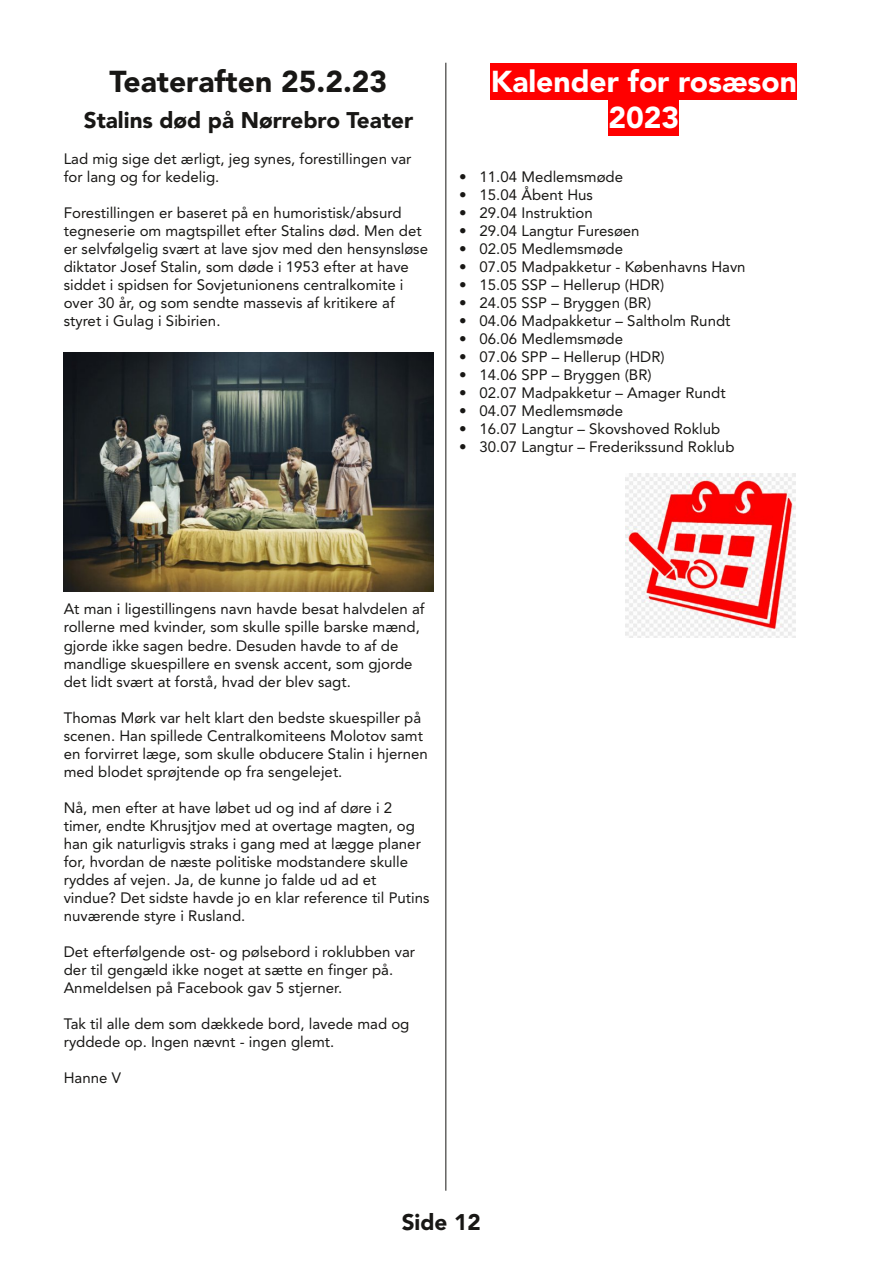
<style>
.page{position:relative;width:893px;height:1263px;background:#fff}
.page>*{position:absolute;margin:0;border:0;box-sizing:border-box;transform-origin:0 0}
.t1{font:900 30px/36px "Avenir";color:#fff;text-align:center}
.t2{font:900 30px "Avenir";color:#181715}
.t3{font:900 22.5px "Avenir";color:#181715}
.t4{font:15px/18px "Avenir";color:#181715}
</style>
<div class="page">
<div style="left:491px;top:64px;width:306px;height:36px;background:#f00"></div>
<div style="left:609px;top:100px;width:70px;height:36px;background:#f00"></div>
<img style="left:64px;top:353px;width:370px;height:238px">
<img style="left:625px;top:474px;width:170px;height:164px">
<hr style="left:445px;top:63px;width:1px;height:1128px;background:#181715">
<h1 class="t2" style="left:110px;top:64px;width:279px">Teateraften 25.2.23</h1>
<h2 class="t3" style="left:84px;top:107px;width:331px">Stalins død på Nørrebro Teater</h2>
<p class="t4" style="left:64px;top:150px;width:349px">Lad mig sige det ærligt, jeg synes, forestillingen var for lang og for kedelig.</p>
<p class="t4" style="left:64px;top:204px;width:366px">Forestillingen er baseret på en humoristisk/absurd tegneserie om magtspillet efter Stalins død. Men det er selvfølgelig svært at lave sjov med den hensynsløse diktator Josef Stalin, som døde i 1953 efter at have siddet i spidsen for Sovjetunionens centralkomite i over 30 år, og som sendte massevis af kritikere af styret i Gulag i Sibirien.</p>
<h1 class="t1" style="left:491px;top:64px;width:308px">Kalender for rosæson<br>2023</h1>
<p class="t4" style="left:459px;top:168px;width:165px">• 11.04 Medlemsmøde</p>
<p class="t4" style="left:459px;top:186px;width:135px">• 15.04 Åbent Hus</p>
<p class="t4" style="left:459px;top:204px;width:135px">• 29.04 Instruktion</p>
<p class="t4" style="left:459px;top:222px;width:182px">• 29.04 Langtur Furesøen</p>
<p class="t4" style="left:459px;top:240px;width:165px">• 02.05 Medlemsmøde</p>
<p class="t4" style="left:459px;top:258px;width:288px">• 07.05 Madpakketur - Københavns Havn</p>
<p class="t4" style="left:459px;top:276px;width:207px">• 15.05 SSP – Hellerup (HDR)</p>
<p class="t4" style="left:459px;top:294px;width:193px">• 24.05 SSP – Bryggen (BR)</p>
<p class="t4" style="left:459px;top:312px;width:273px">• 04.06 Madpakketur – Saltholm Rundt</p>
<p class="t4" style="left:459px;top:330px;width:165px">• 06.06 Medlemsmøde</p>
<p class="t4" style="left:459px;top:348px;width:207px">• 07.06 SPP – Hellerup (HDR)</p>
<p class="t4" style="left:459px;top:366px;width:194px">• 14.06 SPP – Bryggen (BR)</p>
<p class="t4" style="left:459px;top:384px;width:268px">• 02.07 Madpakketur – Amager Rundt</p>
<p class="t4" style="left:459px;top:402px;width:165px">• 04.07 Medlemsmøde</p>
<p class="t4" style="left:459px;top:420px;width:263px">• 16.07 Langtur – Skovshoved Roklub</p>
<p class="t4" style="left:459px;top:438px;width:277px">• 30.07 Langtur – Frederikssund Roklub</p>
<p class="t4" style="left:64px;top:600px;width:362px">At man i ligestillingens navn havde besat halvdelen af rollerne med kvinder, som skulle spille barske mænd, gjorde ikke sagen bedre. Desuden havde to af de mandlige skuespillere en svensk accent, som gjorde det lidt svært at forstå, hvad der blev sagt.</p>
<p class="t4" style="left:64px;top:708px;width:365px">Thomas Mørk var helt klart den bedste skuespiller på scenen. Han spillede Centralkomiteens Molotov samt en forvirret læge, som skulle obducere Stalin i hjernen med blodet sprøjtende op fra sengelejet.</p>
<p class="t4" style="left:64px;top:798px;width:367px">Nå, men efter at have løbet ud og ind af døre i 2 timer, endte Khrusjtjov med at overtage magten, og han gik naturligvis straks i gang med at lægge planer for, hvordan de næste politiske modstandere skulle ryddes af vejen. Ja, de kunne jo falde ud ad et vindue? Det sidste havde jo en klar reference til Putins nuværende styre i Rusland.</p>
<p class="t4" style="left:64px;top:942px;width:353px">Det efterfølgende ost- og pølsebord i roklubben var der til gengæld ikke noget at sætte en finger på.<br>Anmeldelsen på Facebook gav 5 stjerner.</p>
<p class="t4" style="left:64px;top:1014px;width:347px">Tak til alle dem som dækkede bord, lavede mad og ryddede op. Ingen nævnt - ingen glemt.</p>
<p class="t4" style="left:64px;top:1068px;width:59px">Hanne V</p>
<h2 class="t3" style="left:402px;top:1209px;width:81px">Side 12</h2>
</div>
